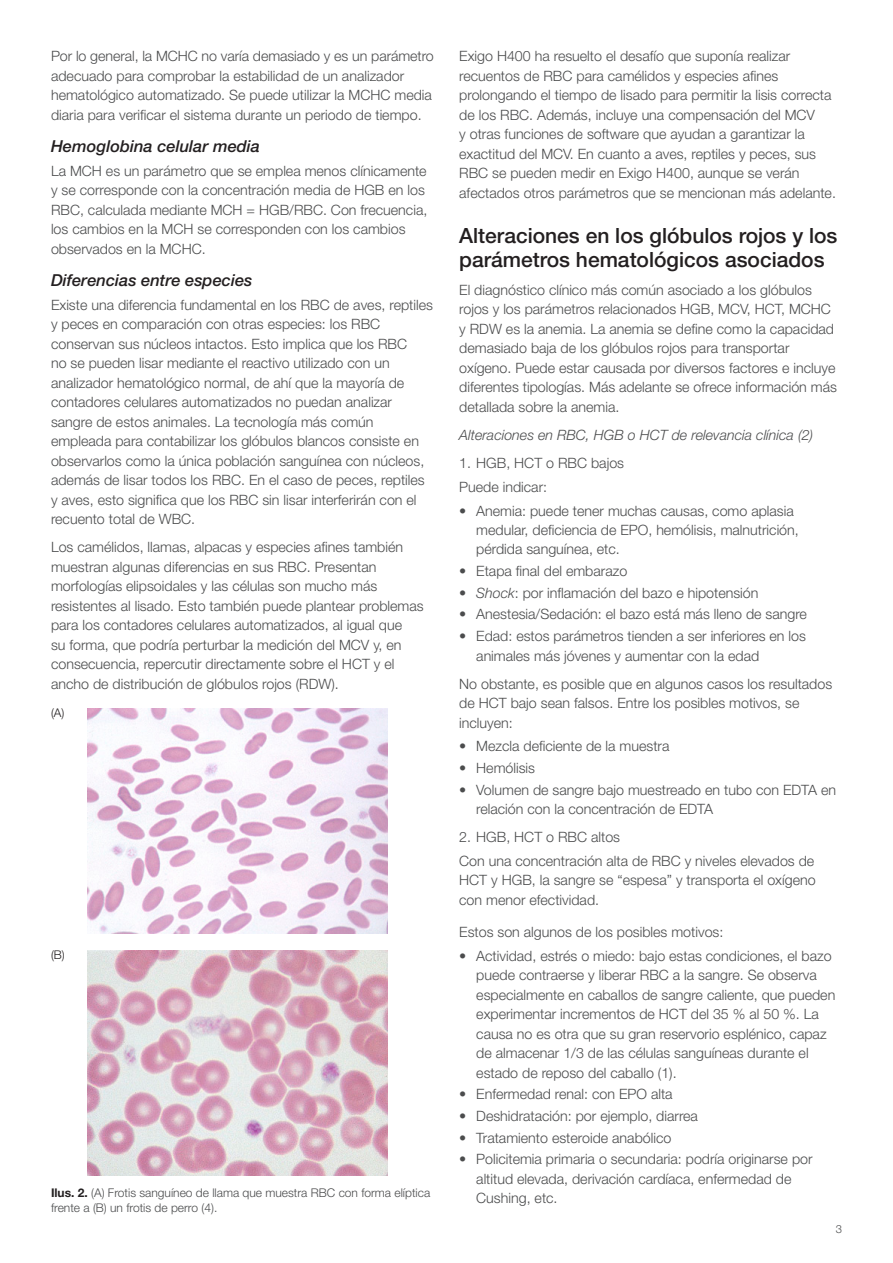
<style>
.page{position:relative;width:893px;height:1263px;background:#fff}
.page>*{position:absolute;margin:0;border:0;box-sizing:border-box;transform-origin:0 0}
.t1{font:500 21px/24px "Helvetica Neue LT Pro";color:#231f20}
.t2{font:italic 500 16.5px "Helvetica Neue LT Pro";color:#231f20}
.t3{font:300 14.25px/19.5px "Helvetica Neue LT Pro";color:#4b4c4d}
.t4{font:italic 300 14.25px "Helvetica Neue LT Pro";color:#4b4c4d}
.t5{font:300 12px/15px "Helvetica Neue LT Pro";color:#4b4c4d}
.t6{font:300 12px "Helvetica Neue LT Pro";color:#231f20}
.t7{font:300 11.25px "Helvetica Neue LT Pro";color:#4b4c4d}
.s1{font-weight:700;color:#231f20}
.s2{font-style:italic}
</style>
<div class="page">
<img style="left:87px;top:709px;width:300px;height:225px">
<img style="left:87px;top:951px;width:300px;height:225px">
<p class="t3" style="left:51px;top:46px;width:384px">Por lo general, la MCHC no varía demasiado y es un parámetro adecuado para comprobar la estabilidad de un analizador hematológico automatizado. Se puede utilizar la MCHC media diaria para verificar el sistema durante un periodo de tiempo.</p>
<p class="t2" style="left:51px;top:136px;width:211px">Hemoglobina celular media</p>
<p class="t3" style="left:51px;top:161px;width:378px">La MCH es un parámetro que se emplea menos clínicamente y se corresponde con la concentración media de HGB en los RBC, calculada mediante MCH = HGB/RBC. Con frecuencia, los cambios en la MCH se corresponden con los cambios observados en la MCHC.</p>
<p class="t2" style="left:51px;top:270px;width:203px">Diferencias entre especies</p>
<p class="t3" style="left:51px;top:295px;width:383px">Existe una diferencia fundamental en los RBC de aves, reptiles y peces en comparación con otras especies: los RBC conservan sus núcleos intactos. Esto implica que los RBC<br>no se pueden lisar mediante el reactivo utilizado con un analizador hematológico normal, de ahí que la mayoría de contadores celulares automatizados no puedan analizar sangre de estos animales. La tecnología más común empleada para contabilizar los glóbulos blancos consiste en observarlos como la única población sanguínea con núcleos, además de lisar todos los RBC. En el caso de peces, reptiles y aves, esto significa que los RBC sin lisar interferirán con el recuento total de WBC.</p>
<p class="t3" style="left:51px;top:537px;width:374px">Los camélidos, llamas, alpacas y especies afines también muestran algunas diferencias en sus RBC. Presentan morfologías elipsoidales y las células son mucho más resistentes al lisado. Esto también puede plantear problemas para los contadores celulares automatizados, al igual que<br>su forma, que podría perturbar la medición del MCV y, en consecuencia, repercutir directamente sobre el HCT y el ancho de distribución de glóbulos rojos (RDW).</p>
<p class="t6" style="left:51px;top:706px;width:15px">(A)</p>
<p class="t6" style="left:51px;top:948px;width:15px">(B)</p>
<p class="t5" style="left:51px;top:1185px;width:381px"><span class="s1">Ilus. 2.</span> (A) Frotis sanguíneo de llama que muestra RBC con forma elíptica frente a (B) un frotis de perro (4).</p>
<p class="t3" style="left:459px;top:46px;width:378px">Exigo H400 ha resuelto el desafío que suponía realizar recuentos de RBC para camélidos y especies afines prolongando el tiempo de lisado para permitir la lisis correcta de los RBC. Además, incluye una compensación del MCV<br>y otras funciones de software que ayudan a garantizar la exactitud del MCV. En cuanto a aves, reptiles y peces, sus RBC se pueden medir en Exigo H400, aunque se verán afectados otros parámetros que se mencionan más adelante.</p>
<h1 class="t1" style="left:459px;top:223px;width:380px">Alteraciones en los glóbulos rojos y los parámetros hematológicos asociados</h1>
<p class="t3" style="left:459px;top:280px;width:379px">El diagnóstico clínico más común asociado a los glóbulos rojos y los parámetros relacionados HGB, MCV, HCT, MCHC y RDW es la anemia. La anemia se define como la capacidad demasiado baja de los glóbulos rojos para transportar oxígeno. Puede estar causada por diversos factores e incluye diferentes tipologías. Más adelante se ofrece información más detallada sobre la anemia.</p>
<p class="t4" style="left:459px;top:426px;width:356px">Alteraciones en RBC, HGB o HCT de relevancia clínica (2)</p>
<p class="t3" style="left:459px;top:451px;width:166px;line-height:23.7px">1. HGB, HCT o RBC bajos<br>Puede indicar:</p>
<p class="t3" style="left:476px;top:500px;width:324px;text-indent:-17px">• Anemia: puede tener muchas causas, como aplasia medular, deficiencia de EPO, hemólisis, malnutrición, pérdida sanguínea, etc.</p>
<p class="t3" style="left:459px;top:561px;width:170px">• Etapa final del embarazo</p>
<p class="t3" style="left:459px;top:583px;width:301px">• <span class="s2">Shock</span>: por inflamación del bazo e hipotensión</p>
<p class="t3" style="left:459px;top:604px;width:349px">• Anestesia/Sedación: el bazo está más lleno de sangre</p>
<p class="t3" style="left:476px;top:626px;width:331px;text-indent:-17px">• Edad: estos parámetros tienden a ser inferiores en los animales más jóvenes y aumentar con la edad</p>
<p class="t3" style="left:459px;top:673px;width:374px">No obstante, es posible que en algunos casos los resultados de HCT bajo sean falsos. Entre los posibles motivos, se incluyen:</p>
<p class="t3" style="left:459px;top:736px;width:212px">• Mezcla deficiente de la muestra</p>
<p class="t3" style="left:459px;top:758px;width:77px">• Hemólisis</p>
<p class="t3" style="left:476px;top:779px;width:361px;text-indent:-17px">• Volumen de sangre bajo muestreado en tubo con EDTA en relación con la concentración de EDTA</p>
<p class="t3" style="left:459px;top:825px;width:357px;line-height:23.7px">2. HGB, HCT o RBC altos<br>Con una concentración alta de RBC y niveles elevados de</p>
<p class="t3" style="left:459px;top:870px;width:358px">HCT y HGB, la sangre se “espesa” y transporta el oxígeno con menor efectividad.</p>
<p class="t3" style="left:459px;top:922px;width:266px">Estos son algunos de los posibles motivos:</p>
<p class="t3" style="left:476px;top:946px;width:361px;text-indent:-17px">• Actividad, estrés o miedo: bajo estas condiciones, el bazo puede contraerse y liberar RBC a la sangre. Se observa especialmente en caballos de sangre caliente, que pueden experimentar incrementos de HCT del 35 % al 50 %. La causa no es otra que su gran reservorio esplénico, capaz de almacenar 1/3 de las células sanguíneas durante el estado de reposo del caballo (1).</p>
<p class="t3" style="left:459px;top:1084px;width:215px">• Enfermedad renal: con EPO alta</p>
<p class="t3" style="left:459px;top:1106px;width:240px">• Deshidratación: por ejemplo, diarrea</p>
<p class="t3" style="left:459px;top:1127px;width:214px">• Tratamiento esteroide anabólico</p>
<p class="t3" style="left:476px;top:1149px;width:338px;text-indent:-17px">• Policitemia primaria o secundaria: podría originarse por altitud elevada, derivación cardíaca, enfermedad de<br>Cushing, etc.</p>
<p class="t7" style="left:836px;top:1222px;width:8px">3</p>
</div>
